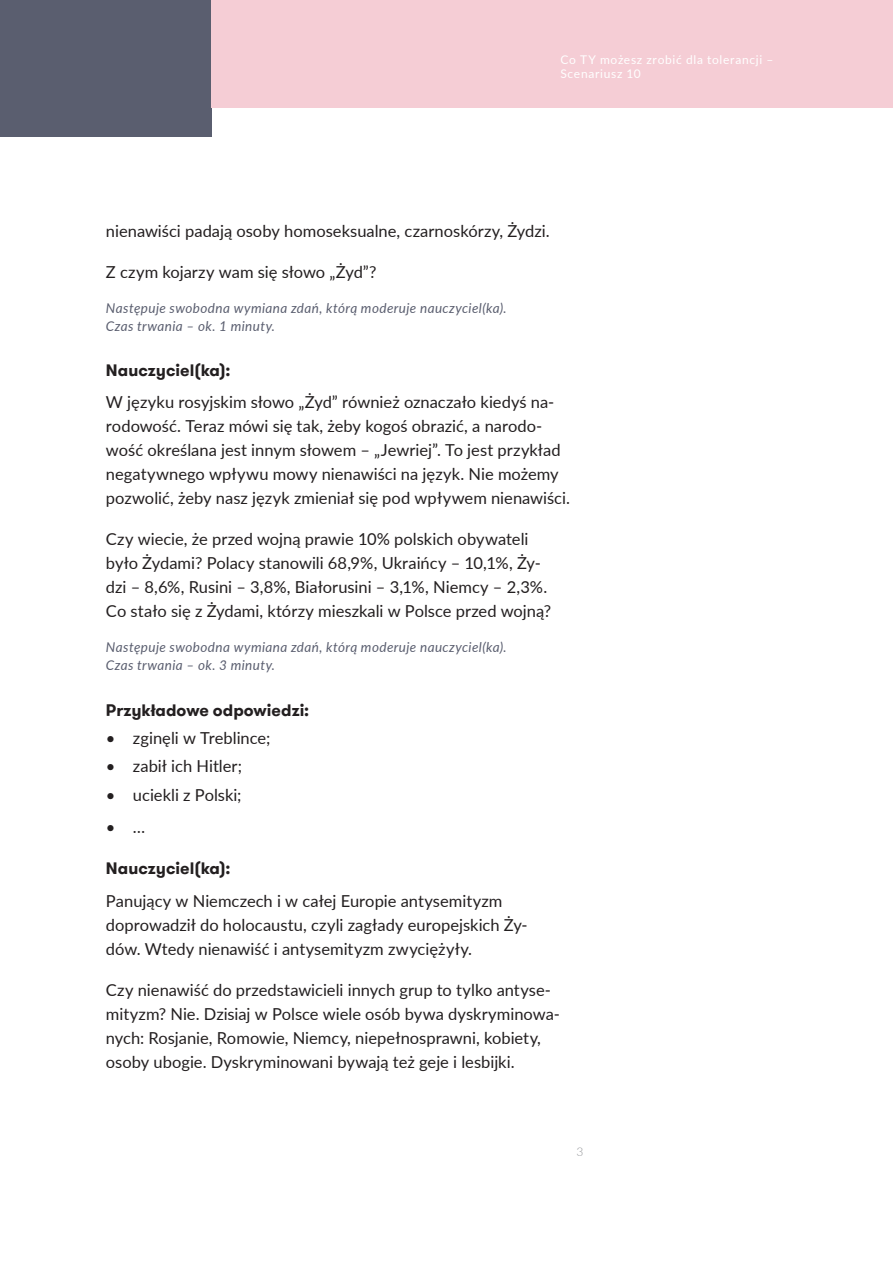
<style>
.page{position:relative;width:893px;height:1263px;background:#fff}
.page>*{position:absolute;margin:0;border:0;box-sizing:border-box;transform-origin:0 0}
.Styl_akapitowy_1{font:16.5px/24px "Lato";color:#231f20}
.nagłówki_śródtekstow{font:700 16.5px "GT Walsheim";color:#231f20}
.narracja_krótsza{font:italic 13.5px/18px "Lato";letter-spacing:.03em;color:#5a5e6f}
.t1{font:12px/14.4px "Lato";letter-spacing:.06em;color:#fff}
.t2{font:300 12px "Lato";color:#939598}
</style>
<div class="page">
<div style="left:0;top:0;width:212px;height:136px;background:#5a5e6f"></div>
<div style="left:212px;top:0;width:681px;height:108px;background:#f5cdd5"></div>
<p class="t1" style="left:560px;top:52px;width:215px">Co TY możesz zrobić dla tolerancji –<br>Scenariusz 10</p>
<p class="Styl_akapitowy_1" style="left:106px;top:218px;width:445px">nienawiści padają osoby homoseksualne, czarnoskórzy, Żydzi.</p>
<p class="Styl_akapitowy_1" style="left:106px;top:259px;width:272px">Z czym kojarzy wam się słowo „Żyd”?</p>
<p class="narracja_krótsza" style="left:106px;top:298px;width:402px">Następuje swobodna wymiana zdań, którą moderuje nauczyciel(ka).<br>Czas trwania – ok. 1 minuty.</p>
<p class="nagłówki_śródtekstow" style="left:106px;top:359px;width:126px">Nauczyciel(ka):</p>
<p class="Styl_akapitowy_1" style="left:106px;top:390px;width:465px">W języku rosyjskim słowo „Żyd” również oznaczało kiedyś na&shy;rodowość. Teraz mówi się tak, żeby kogoś obrazić, a narodo&shy;wość określana jest innym słowem – „Jewriej”. To jest przykład negatywnego wpływu mowy nienawiści na język. Nie możemy pozwolić, żeby nasz język zmieniał się pod wpływem nienawiści.</p>
<p class="Styl_akapitowy_1" style="left:106px;top:527px;width:447px">Czy wiecie, że przed wojną prawie 10% polskich obywateli było Żydami? Polacy stanowili 68,9%, Ukraińcy – 10,1%, Ży&shy;dzi – 8,6%, Rusini – 3,8%, Białorusini – 3,1%, Niemcy – 2,3%.<br>Co stało się z Żydami, którzy mieszkali w Polsce przed wojną?</p>
<p class="narracja_krótsza" style="left:106px;top:638px;width:402px">Następuje swobodna wymiana zdań, którą moderuje nauczyciel(ka).<br>Czas trwania – ok. 3 minuty.</p>
<p class="nagłówki_śródtekstow" style="left:106px;top:699px;width:205px">Przykładowe odpowiedzi:</p>
<p class="Styl_akapitowy_1" style="left:106px;top:725px;width:166px">• zginęli w Treblince;</p>
<p class="Styl_akapitowy_1" style="left:106px;top:753px;width:138px">• zabił ich Hitler;</p>
<p class="Styl_akapitowy_1" style="left:106px;top:782px;width:137px">• uciekli z Polski;</p>
<p class="Styl_akapitowy_1" style="left:106px;top:814px;width:41px">• …</p>
<p class="nagłówki_śródtekstow" style="left:106px;top:857px;width:126px">Nauczyciel(ka):</p>
<p class="Styl_akapitowy_1" style="left:106px;top:888px;width:423px">Panujący w Niemczech i w całej Europie antysemityzm doprowadził do holocaustu, czyli zagłady europejskich Ży&shy;dów. Wtedy nienawiść i antysemityzm zwyciężyły.</p>
<p class="Styl_akapitowy_1" style="left:106px;top:977px;width:455px">Czy nienawiść do przedstawicieli innych grup to tylko antyse&shy;mityzm? Nie. Dzisiaj w Polsce wiele osób bywa dyskryminowa&shy;nych: Rosjanie, Romowie, Niemcy, niepełnosprawni, kobiety, osoby ubogie. Dyskryminowani bywają też geje i lesbijki.</p>
<p class="t2" style="left:577px;top:1143px;width:8px">3</p>
</div>
